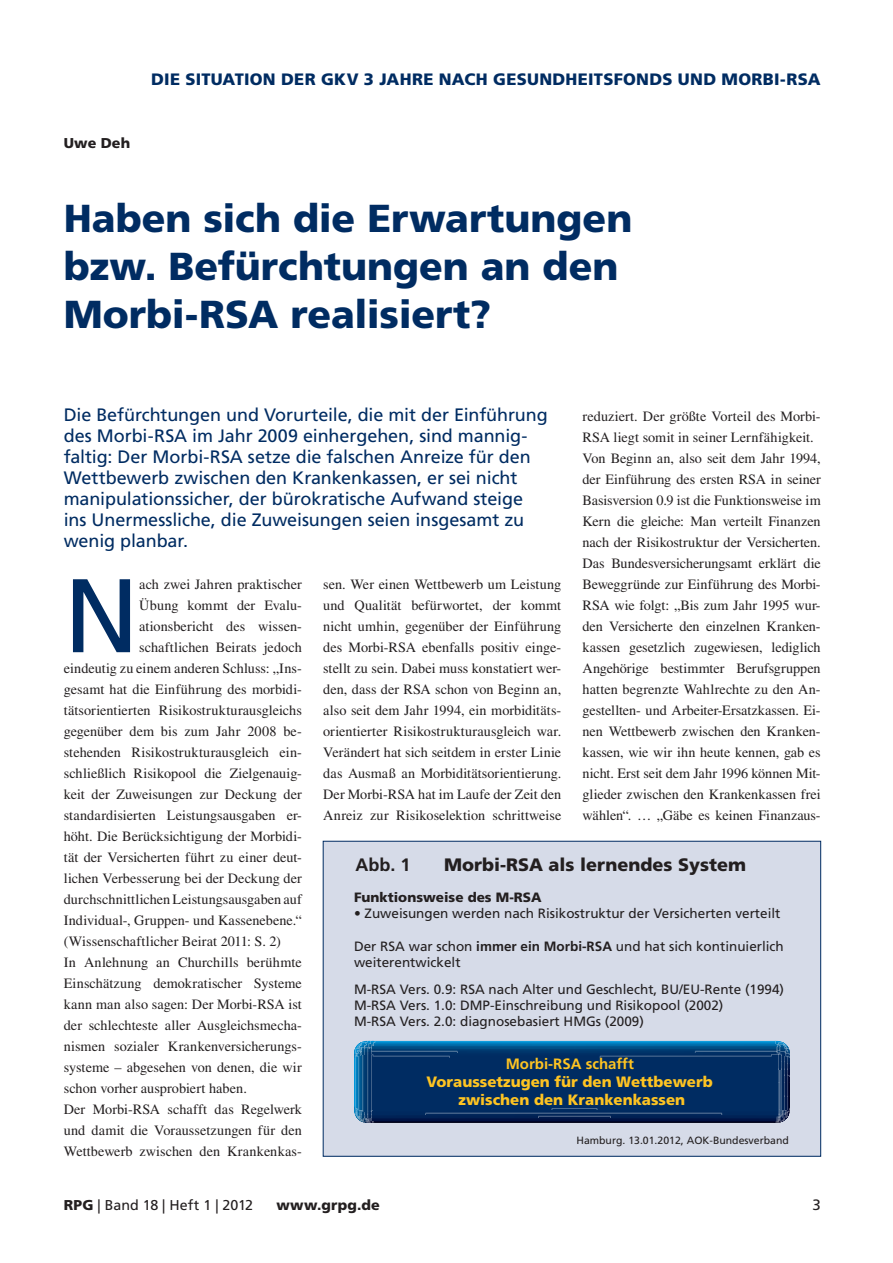
<style>
.page{position:relative;width:893px;height:1263px;background:#fff}
.page>*{position:absolute;margin:0;border:0;box-sizing:border-box;transform-origin:0 0}
.t1{font:104.55px "Frutiger LT Std";color:#002c62}
.t2{font:900 39px/48px "Frutiger LT Std";color:#002c62}
.t3{font:18px/21px "Frutiger LT Std";letter-spacing:-.005em;color:#002c62}
.t4{font:900 18px "Frutiger LT Std";color:#231f20}
.t5{font:700 18px "Frutiger LT Std";color:#231f20}
.t6{font:900 16.5px "Frutiger LT Std";letter-spacing:.015em;color:#002c62}
.t7{font:900 15px/18px "Frutiger LT Std";color:#fec422;text-align:center}
.t8{font:700 15px "Frutiger LT Std";color:#fec422}
.t9{font:15px "Frutiger LT Std";color:#231f20}
.t10{font:14.25px/21px "Times LT Std";color:#231f20;text-align:justify}
.t11{font:14.25px "Frutiger LT Std";letter-spacing:.005em;color:#231f20}
.t12{font:900 14.25px "Frutiger LT Std";letter-spacing:.015em;color:#231f20}
.t13{font:13.5px/16.2px "Frutiger LT Std";color:#231f20}
.t14{font:900 13.5px "Frutiger LT Std";color:#231f20}
.t15{font:10.5px "Frutiger LT Std";color:#231f20}
.s1{font-weight:700}
.s2{font-weight:900}
</style>
<div class="page">
<div style="left:323px;top:841px;width:498px;height:315px;background:#d6dbe8"></div>
<svg style="left:354px;top:1041px;width:436px;height:82px;background:#05356a"></svg>
<div style="left:323px;top:841px;width:498px;height:316px;border:1px solid #002c62"></div>
<p class="t12" style="left:64px;top:135px;width:68px">Uwe Deh</p>
<p class="t6" style="left:151px;top:69px;width:671px">DIE SITUATION DER GKV 3 JAHRE NACH GESUNDHEITSFONDS UND MORBI-RSA</p>
<h2 class="t2" style="left:64px;top:194px;width:570px">Haben sich die Erwartungen bzw. Befürchtungen an den<br>Morbi-RSA realisiert?</h2>
<p class="t3" style="left:64px;top:404px;width:486px">Die Befürchtungen und Vorurteile, die mit der Einführung des Morbi-RSA im Jahr 2009 einhergehen, sind mannig&shy;faltig: Der Morbi-RSA setze die falschen Anreize für den Wettbewerb zwischen den Krankenkassen, er sei nicht manipulationssicher, der bürokratische Aufwand steige ins Unermessliche, die Zuweisungen seien insgesamt zu wenig planbar.</p>
<h1 class="t1" style="left:64px;top:554px;width:77px">N</h1>
<p class="t10" style="left:139px;top:574px;width:164px">ach zwei Jahren praktischer</p>
<p class="t10" style="left:583px;top:406px;width:240px;text-align:left">reduziert. Der größte Vorteil des Morbi-RSA liegt somit in seiner Lernfähigkeit.<br>Von Beginn an, also seit dem Jahr 1994, der Einführung des ersten RSA in seiner Basisversion 0.9 ist die Funktionsweise im Kern die gleiche: Man verteilt Finanzen nach der Risikostruktur der Versicherten.<br>Das Bundesversicherungsamt erklärt die Beweggründe zur Einführung des Morbi-RSA wie folgt: „Bis zum Jahr 1995 wur&shy;den Versicherte den einzelnen Kranken&shy;kassen gesetzlich zugewiesen, lediglich Angehörige bestimmter Berufsgruppen hatten begrenzte Wahlrechte zu den An&shy;gestellten- und Arbeiter-Ersatzkassen. Ei&shy;nen Wettbewerb zwischen den Kranken&shy;kassen, wie wir ihn heute kennen, gab es nicht. Erst seit dem Jahr 1996 können Mit&shy;glieder zwischen den Krankenkassen frei wählen“. … „Gäbe es keinen Finanzaus-</p>
<p class="t4" style="left:444px;top:853px;width:303px">Morbi-RSA als lernendes System</p>
<p class="t14" style="left:354px;top:889px;width:189px">Funktionsweise des M-RSA</p>
<p class="t13" style="left:354px;top:905px;width:428px">• Zuweisungen werden nach Risikostruktur der Versicherten verteilt</p>
<p class="t13" style="left:354px;top:938px;width:431px">Der RSA war schon <span class="s1">immer ein Morbi-RSA</span> und hat sich kontinuierlich weiterentwickelt</p>
<p class="t13" style="left:354px;top:981px;width:432px">M-RSA Vers. 0.9: RSA nach Alter und Geschlecht, BU/EU-Rente (1994)<br>M-RSA Vers. 1.0: DMP-Einschreibung und Risikopool (2002)<br>M-RSA Vers. 2.0: diagnosebasiert HMGs (2009)</p>
<p class="t8" style="left:506px;top:1055px;width:130px">Morbi-RSA schafft</p>
<p class="t7" style="left:427px;top:1072px;width:288px">Voraussetzugen für den Wettbewerb zwischen den Krankenkassen</p>
<p class="t10" style="left:323px;top:574px;width:240px">sen. Wer einen Wettbewerb um Leistung und Qualität befürwortet, der kommt nicht umhin, gegenüber der Einführung des Morbi-RSA ebenfalls positiv einge&shy;stellt zu sein. Dabei muss konstatiert wer&shy;den, dass der RSA schon von Beginn an, also seit dem Jahr 1994, ein morbiditäts&shy;orientierter Risikostrukturausgleich war.<br>Verändert hat sich seitdem in erster Linie das Ausmaß an Morbiditätsorientierung.<br>Der Morbi-RSA hat im Laufe der Zeit den Anreiz zur Risikoselektion schrittweise</p>
<p class="t10" style="left:139px;top:595px;width:164px">Übung kommt der Evalu-</p>
<p class="t10" style="left:139px;top:616px;width:164px">ationsbericht des wissen-</p>
<p class="t10" style="left:139px;top:637px;width:164px">schaftlichen Beirats jedoch</p>
<p class="t10" style="left:64px;top:658px;width:240px">eindeutig zu einem anderen Schluss: „Ins-</p>
<p class="t10" style="left:64px;top:679px;width:240px">gesamt hat die Einführung des morbidi-</p>
<p class="t10" style="left:64px;top:700px;width:240px">tätsorientierten Risikostrukturausgleichs</p>
<p class="t10" style="left:64px;top:721px;width:240px">gegenüber dem bis zum Jahr 2008 be-</p>
<p class="t10" style="left:64px;top:742px;width:240px">stehenden Risikostrukturausgleich ein-</p>
<p class="t10" style="left:64px;top:763px;width:240px">schließlich Risikopool die Zielgenauig-</p>
<p class="t10" style="left:64px;top:784px;width:240px">keit der Zuweisungen zur Deckung der</p>
<p class="t10" style="left:64px;top:805px;width:240px">standardisierten Leistungsausgaben er-</p>
<p class="t10" style="left:64px;top:826px;width:240px">höht. Die Berücksichtigung der Morbidi-</p>
<p class="t10" style="left:64px;top:847px;width:240px">tät der Versicherten führt zu einer deut-</p>
<p class="t10" style="left:64px;top:868px;width:240px">lichen Verbesserung bei der Deckung der</p>
<p class="t10" style="left:64px;top:889px;width:240px">durchschnittlichen Leistungsausgaben auf</p>
<p class="t10" style="left:64px;top:910px;width:240px">Individual-, Gruppen- und Kassenebene.“</p>
<p class="t10" style="left:64px;top:931px;width:219px">(Wissenschaftlicher Beirat 2011: S. 2)</p>
<p class="t10" style="left:64px;top:952px;width:240px">In Anlehnung an Churchills berühmte</p>
<p class="t10" style="left:64px;top:973px;width:240px">Einschätzung demokratischer Systeme</p>
<p class="t10" style="left:64px;top:994px;width:240px">kann man also sagen: Der Morbi-RSA ist</p>
<p class="t10" style="left:64px;top:1015px;width:240px">der schlechteste aller Ausgleichsmecha-</p>
<p class="t10" style="left:64px;top:1036px;width:240px">nismen sozialer Krankenversicherungs-</p>
<p class="t10" style="left:64px;top:1057px;width:240px">systeme – abgesehen von denen, die wir</p>
<p class="t10" style="left:64px;top:1078px;width:185px">schon vorher ausprobiert haben.</p>
<p class="t10" style="left:64px;top:1099px;width:240px">Der Morbi-RSA schafft das Regelwerk</p>
<p class="t10" style="left:64px;top:1120px;width:240px">und damit die Voraussetzungen für den</p>
<p class="t10" style="left:64px;top:1141px;width:240px">Wettbewerb zwischen den Krankenkas-</p>
<p class="t5" style="left:355px;top:854px;width:57px">Abb. 1</p>
<p class="t15" style="left:576px;top:1134px;width:214px">Hamburg. 13.01.2012, AOK-Bundesverband</p>
<p class="t11" style="left:64px;top:1196px;width:191px"><span class="s2">RPG</span> | Band 18 | Heft 1 | 2012</p>
<p class="t12" style="left:276px;top:1196px;width:105px">www.grpg.de</p>
<p class="t9" style="left:812px;top:1195px;width:10px">3</p>
</div>
